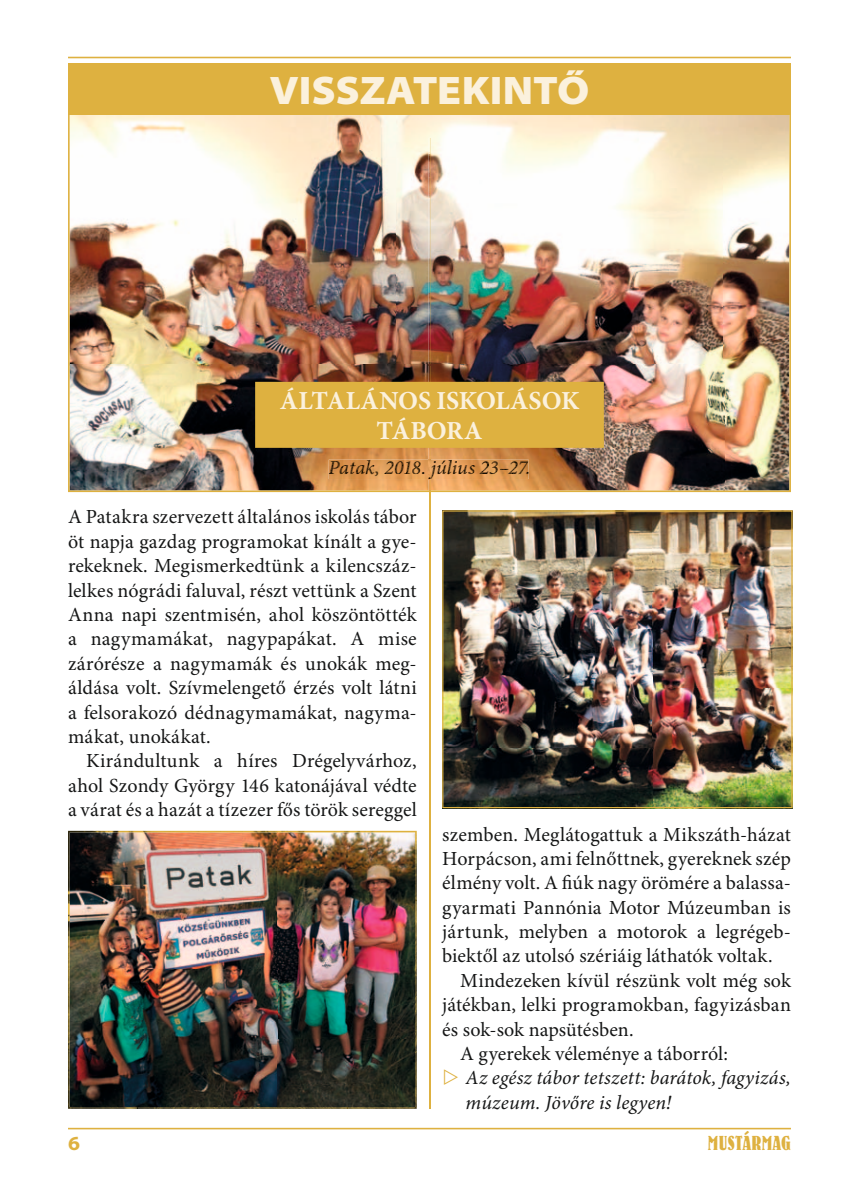
<style>
.page{position:relative;width:842px;height:1191px;background:#fff}
.page>*{position:absolute;margin:0;border:0;box-sizing:border-box;transform-origin:0 0}
.t1{font:900 semi-expanded 40px "Myriad Pro";letter-spacing:-.01em;color:#fbf1dd}
.t2{font:700 26px/30px "Minion Pro";letter-spacing:-.01em;color:#fbf1dd;text-align:center}
.t3{font:20px/24.4px "Minion Pro";letter-spacing:.005em;color:#151616;text-align:justify}
.t4{font:italic 20px/24.4px "Minion Pro";letter-spacing:.005em;color:#151616}
.t5{font:italic 20px "Minion Pro";color:#160d00}
.t6{font:20px "H Bernhard Condensed Bold";letter-spacing:.01em;color:#deb140}
.t7{font:700 semi-expanded 20px "Myriad Pro";color:#deb140}
.s1{color:#160e01}
.s2{color:#170d00}
.s3{color:#170e01}
.s4{color:#170e02}
.s5{color:#150d00}
</style>
<div class="page">
<hr style="left:68px;top:1127px;width:723px;height:2px;background:#deb140">
<hr style="left:429px;top:138px;width:1px;height:970px;background:#deb140">
<img style="left:68px;top:114px;width:723px;height:378px">
<div style="left:255px;top:382px;width:349px;height:66px;background:#deb140"></div>
<img style="left:329px;top:459px;width:200px;height:20px">
<svg style="left:429px;top:459px;width:1px;height:20px"></svg>
<hr style="left:68px;top:57px;width:723px;height:1px;background:#deb140">
<div style="left:68px;top:63px;width:723px;height:51px;background:#deb140"></div>
<img style="left:138px;top:900px;width:209px;height:139px">
<img style="left:68px;top:831px;width:349px;height:69px">
<img style="left:68px;top:900px;width:70px;height:208px">
<img style="left:347px;top:900px;width:70px;height:208px">
<img style="left:137px;top:1039px;width:210px;height:69px">
<img style="left:444px;top:512px;width:346px;height:294px">
<div style="left:442px;top:510px;width:350px;height:298px;border:1px solid #deb140"></div>
<h1 class="t1" style="left:269px;top:75px;width:322px">VISSZATEKINTŐ</h1>
<h2 class="t2" style="left:280px;top:387px;width:301px">ÁLTALÁNOS ISKOLÁSOK<br>TÁBORA</h2>
<p class="t5" style="left:329px;top:460px;width:203px">Patak, <span class="s1">2</span><span class="s2">01</span><span class="s3">8.</span> <span class="s1">júl</span><span class="s4">iu</span><span class="s2">s</span> <span class="s3">23</span><span class="s5">–2</span>7.</p>
<p class="t3" style="left:68px;top:507px;width:350px">A Patakra szervezett általános iskolás tábor öt napja gazdag programokat kínált a gye&shy;rekeknek. Megismerkedtünk a kilencszáz&shy;lelkes nógrádi faluval, részt vettünk a Szent Anna napi szentmisén, ahol köszöntötték a nagymamákat, nagypapákat. A mise záró része a nagymamák és unokák meg&shy;áldása volt. Szívmelengető érzés volt látni a felsorakozó dédnagymamákat, nagyma&shy;mákat, unokákat.</p>
<p class="t3" style="left:68px;top:750px;width:350px;text-indent:18px">Kirándultunk a híres Drégelyvárhoz, ahol Szondy György 146 katonájával védte a várat és a hazát a tízezer fős török sereggel</p>
<p class="t3" style="left:442px;top:823px;width:350px">szemben. Meglátogattuk a Mikszáth-házat</p>
<p class="t3" style="left:442px;top:848px;width:350px">Horpácson, ami felnőttnek, gyereknek szép</p>
<p class="t3" style="left:442px;top:872px;width:350px">élmény volt. A fiúk nagy örömére a balassa-</p>
<p class="t3" style="left:442px;top:897px;width:350px">gyarmati Pannónia Motor Múzeumban is</p>
<p class="t3" style="left:442px;top:921px;width:350px">jártunk, melyben a motorok a leg ré geb-</p>
<p class="t3" style="left:442px;top:945px;width:332px">biek től az utolsó szériáig láthatók voltak.</p>
<p class="t3" style="left:460px;top:970px;width:332px">Mindezeken kívül részünk volt még sok</p>
<p class="t3" style="left:442px;top:994px;width:350px">játékban, lelki programokban, fagyizásban</p>
<p class="t3" style="left:442px;top:1019px;width:193px">és sok-sok napsütésben.</p>
<p class="t3" style="left:460px;top:1043px;width:269px">A gyerekek véleménye a táborról:</p>
<p class="t4" style="left:466px;top:1067px;width:327px">Az egész tábor tetszett: barátok, fagyizás, múzeum. Jövőre is legyen!</p>
<p class="t7" style="left:68px;top:1135px;width:13px">6</p>
<p class="t6" style="left:708px;top:1134px;width:85px">MUSTÁRMAG</p>
</div>
